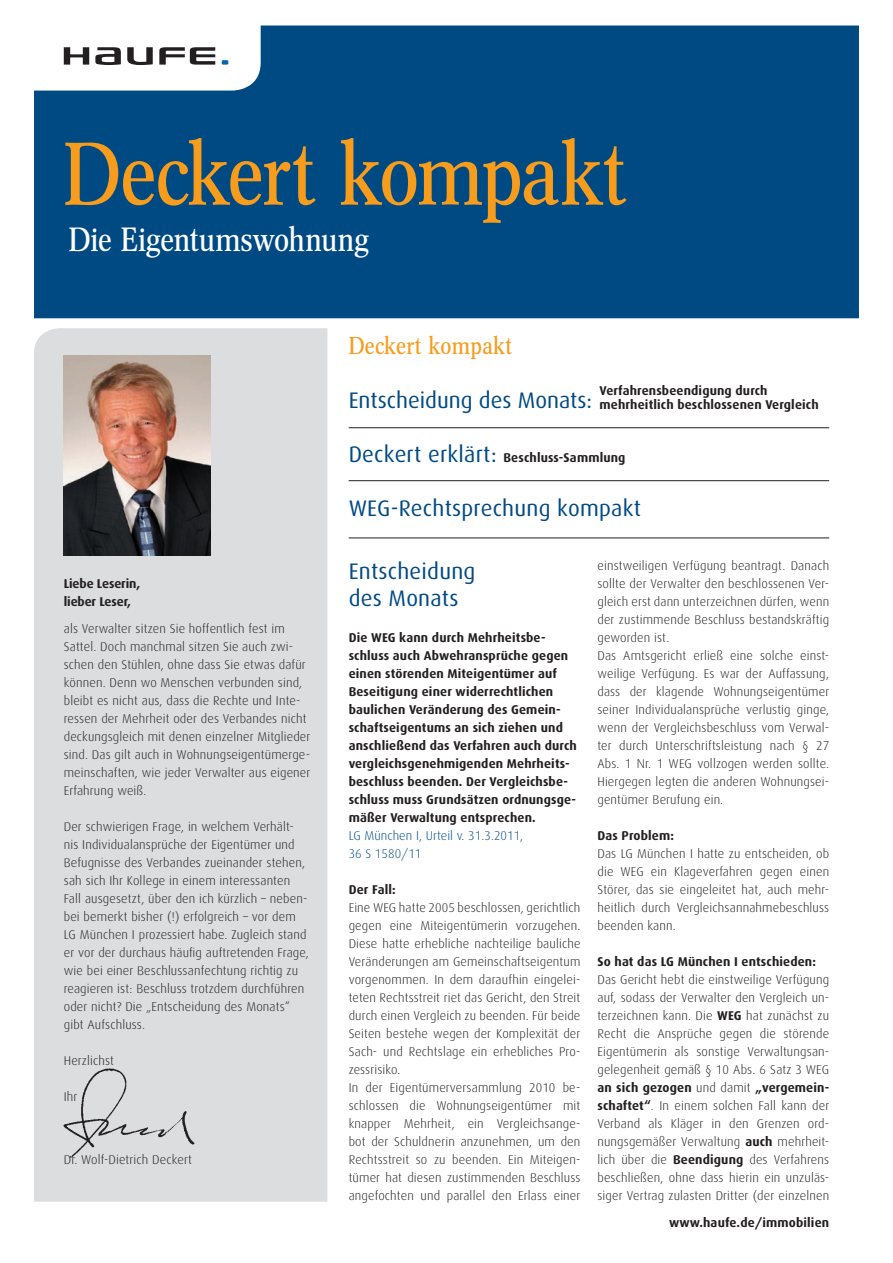
<style>
.page{position:relative;width:893px;height:1263px;background:#fff}
.page>*{position:absolute;margin:0;border:0;box-sizing:border-box;transform-origin:0 0}
.t1{font:87px "Concorde Nova";letter-spacing:-.015em;color:#f89c1c}
.t2{font:33px "Concorde Nova";letter-spacing:-.005em;color:#fff}
.t3{font:24px "Concorde Nova";letter-spacing:.01em;color:#f89c1c}
.t4{font:22.5px/27px "Dax";letter-spacing:.01em;color:#004a84}
.t5{font:300 12.75px/18px "Dax";letter-spacing:.01em;color:#231f20}
.t6{font:700 12.75px/18px "Dax";letter-spacing:.01em;color:#231f20}
.t7{font:300 12.75px/18px "Dax";letter-spacing:.005em;color:#004a84}
.t8{font:700 12.75px/18px "Dax";letter-spacing:-.01em;color:#231f20}
.s1{font-weight:400;font-size:22.5px;color:#004a84}
.s2{font-weight:700}
</style>
<div class="page">
<div style="left:34px;top:26px;width:825px;height:292px;background:#004a84"></div>
<svg style="left:34px;top:26px;width:222px;height:59px"></svg>
<div style="left:34px;top:328px;width:293px;height:874px;background:#dcdddf"></div>
<img style="left:64px;top:1064px;width:137px;height:98px">
<img style="left:64px;top:355px;width:146px;height:201px">
<hr style="left:349px;top:538px;width:480px;height:1px;background:#231f20">
<hr style="left:349px;top:427px;width:480px;height:1px;background:#231f20">
<hr style="left:349px;top:480px;width:480px;height:1px;background:#231f20">
<h1 class="t1" style="left:63px;top:124px;width:564px">Deckert kompakt</h1>
<h2 class="t2" style="left:69px;top:220px;width:302px">Die Eigentumswohnung</h2>
<p class="t8" style="left:64px;top:575px;width:78px">Liebe Leserin, lieber Leser,</p>
<p class="t5" style="left:64px;top:620px;width:248px">als Verwalter sitzen Sie hoffentlich fest im Sattel. Doch manchmal sitzen Sie auch zwi&shy;schen den Stühlen, ohne dass Sie etwas dafür können. Denn wo Menschen verbunden sind, bleibt es nicht aus, dass die Rechte und Inte&shy;ressen der Mehrheit oder des Verbandes nicht deckungsgleich mit denen einzelner Mitglieder sind. Das gilt auch in Wohnungseigentümerge&shy;meinschaften, wie jeder Verwalter aus eigener Erfahrung weiß.</p>
<p class="t5" style="left:64px;top:818px;width:247px">Der schwierigen Frage, in welchem Verhält&shy;nis Individualansprüche der Eigentümer und Befugnisse des Verbandes zueinander stehen, sah sich Ihr Kollege in einem interessanten Fall ausgesetzt, über den ich kürzlich – neben&shy;bei bemerkt bisher (!) erfolgreich – vor dem LG München I prozessiert habe. Zugleich stand er vor der durchaus häufig auftretenden Frage, wie bei einer Beschlussanfechtung richtig zu reagieren ist: Beschluss trotzdem durchführen oder nicht? Die „Entscheidung des Monats“ gibt Aufschluss.</p>
<p class="t5" style="left:64px;top:1052px;width:52px">Herzlichst</p>
<p class="t5" style="left:64px;top:1088px;width:15px">Ihr</p>
<p class="t5" style="left:64px;top:1151px;width:130px">Dr. Wolf-Dietrich Deckert</p>
<h3 class="t3" style="left:349px;top:332px;width:165px">Deckert kompakt</h3>
<h3 class="t4" style="left:349px;top:387px;width:245px">Entscheidung des Monats:</h3>
<p class="t6" style="left:349px;top:449px;width:278px"><span class="s1">Deckert erklärt:</span> Beschluss-Sammlung</p>
<h3 class="t4" style="left:349px;top:495px;width:294px">WEG-Rechtsprechung kompakt</h3>
<p class="t6" style="left:600px;top:384px;width:221px;line-height:13.5px">Verfahrensbeendigung durch mehrheitlich beschlossenen Vergleich</p>
<h3 class="t4" style="left:349px;top:558px;width:128px">Entscheidung des Monats</h3>
<p class="t6" style="left:349px;top:629px;width:230px">Die WEG kann durch Mehrheitsbe&shy;schluss auch Abwehransprüche gegen einen störenden Miteigentümer auf Beseitigung einer widerrechtlichen baulichen Veränderung des Gemein&shy;schaftseigentums an sich ziehen und anschließend das Verfahren auch durch vergleichsgenehmigenden Mehrheits&shy;beschluss beenden. Der Vergleichsbe&shy;schluss muss Grundsätzen ordnungsge&shy;mäßer Verwaltung entsprechen.</p>
<p class="t7" style="left:349px;top:827px;width:176px">LG München I, Urteil v. 31.3.2011,<br>36 S 1580/11</p>
<p class="t6" style="left:349px;top:881px;width:49px">Der Fall:</p>
<p class="t5" style="left:349px;top:899px;width:233px">Eine WEG hatte 2005 beschlossen, gerichtlich gegen eine Miteigentümerin vorzugehen.<br>Diese hatte erhebliche nachteilige bauliche Veränderungen am Gemeinschaftseigentum vorgenommen. In dem daraufhin eingelei&shy;teten Rechtsstreit riet das Gericht, den Streit durch einen Vergleich zu beenden. Für beide Seiten bestehe wegen der Komplexität der Sach- und Rechtslage ein erhebliches Pro&shy;zessrisiko.<br>In der Eigentümerversammlung 2010 be&shy;schlossen die Wohnungseigentümer mit knapper Mehrheit, ein Vergleichsange&shy;bot der Schuldnerin anzunehmen, um den Rechtsstreit so zu beenden. Ein Miteigen&shy;tümer hat diesen zustimmenden Beschluss angefochten und parallel den Erlass einer</p>
<p class="t5" style="left:597px;top:557px;width:233px">einstweiligen Verfügung beantragt. Danach sollte der Verwalter den beschlossenen Ver&shy;gleich erst dann unterzeichnen dürfen, wenn der zustimmende Beschluss bestandskräftig geworden ist.<br>Das Amtsgericht erließ eine solche einst&shy;weilige Verfügung. Es war der Auffassung, dass der klagende Wohnungseigentümer seiner Individualansprüche verlustig ginge, wenn der Vergleichsbeschluss vom Verwal&shy;ter durch Unterschriftsleistung nach § 27<br>Abs. 1 Nr. 1 WEG vollzogen werden sollte.<br>Hiergegen legten die anderen Wohnungsei&shy;gentümer Berufung ein.</p>
<p class="t6" style="left:597px;top:827px;width:78px">Das Problem:</p>
<p class="t5" style="left:597px;top:845px;width:233px;text-align:justify">Das LG München I hatte zu entscheiden, ob die WEG ein Klageverfahren gegen einen Störer, das sie eingeleitet hat, auch mehr&shy;heitlich durch Vergleichsannahmebeschluss beenden kann.</p>
<p class="t6" style="left:597px;top:953px;width:220px">So hat das LG München I entschieden:</p>
<p class="t5" style="left:597px;top:971px;width:233px;text-align:justify">Das Gericht hebt die einstweilige Verfügung auf, sodass der Verwalter den Vergleich un&shy;terzeichnen kann. Die <span class="s2">WEG</span> hat zunächst zu Recht die Ansprüche gegen die störende Eigentümerin als sonstige Verwaltungsan&shy;gelegenheit gemäß § 10 Abs. 6 Satz 3 WEG <span class="s2">an sich gezogen</span> und damit <span class="s2">„vergemein&shy;schaftet“</span>. In einem solchen Fall kann der Verband als Kläger in den Grenzen ord&shy;nungsgemäßer Verwaltung <span class="s2">auch</span> mehrheit&shy;lich über die <span class="s2">Beendigung</span> des Verfahrens beschließen, ohne dass hierin ein unzuläs&shy;siger Vertrag zulasten Dritter (der einzelnen</p>
<p class="t6" style="left:669px;top:1214px;width:162px">www.haufe.de/immobilien</p>
</div>
